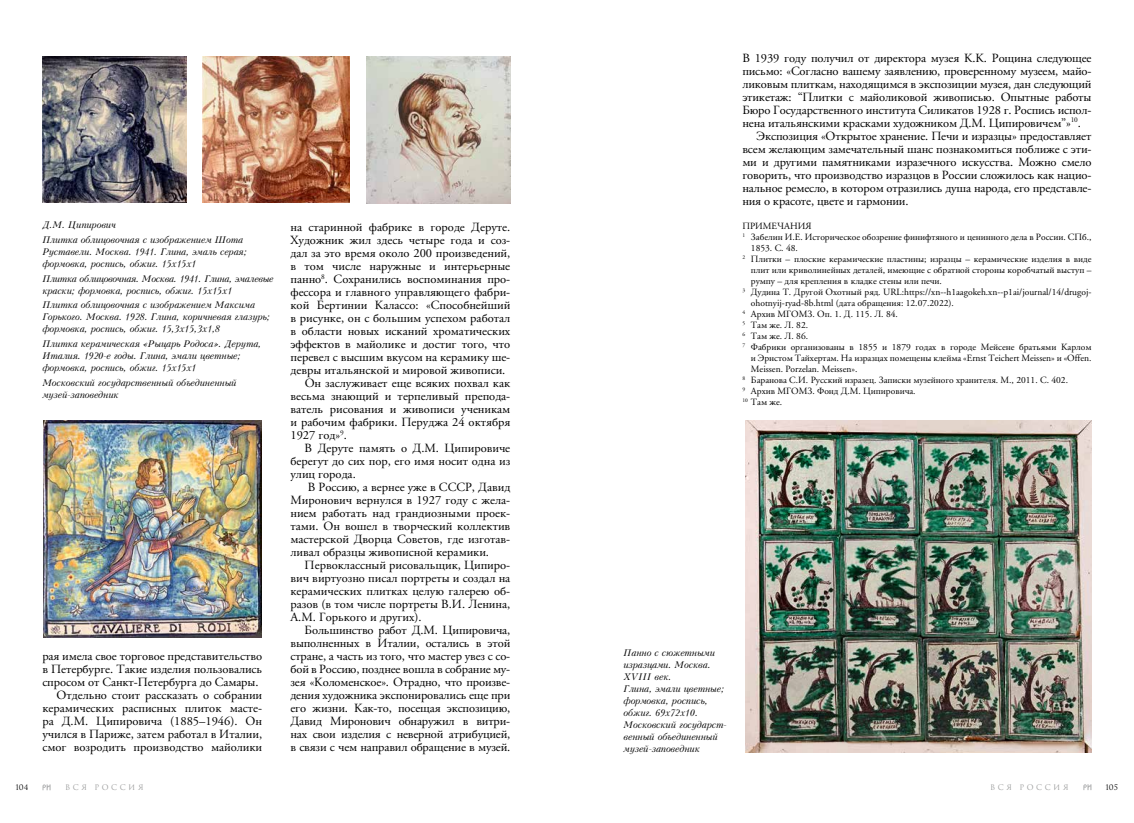
<style>
.page{position:relative;width:1134px;height:823px;background:#fff}
.page>*{position:absolute;margin:0;border:0;box-sizing:border-box;transform-origin:0 0}
.t1{font:12.5px/13px "APC Garamond";color:#000;text-align:right}
.t2{font:9.5px "APC Garamond";color:#000}
.t3{font:italic 9px/12px "Kudryashev";letter-spacing:-.02em;color:#000}
.t4{font:italic 9px/12px "Kudryashev";letter-spacing:-.04em;color:#000}
.t5{font:7.5px "Romul";letter-spacing:.33em;color:#9c9d9d}
.t6{font:7.5px "Romul";color:#000}
</style>
<div class="page">
<svg style="left:43px;top:784px;width:8px;height:5px"></svg>
<svg style="left:1083px;top:784px;width:8px;height:5px"></svg>
<img style="left:746px;top:420px;width:345px;height:331px">
<img style="left:44px;top:420px;width:217px;height:216px">
<img style="left:366px;top:56px;width:144px;height:147px">
<img style="left:43px;top:56px;width:144px;height:146px">
<img style="left:202px;top:56px;width:148px;height:146px">
<p class="t3" style="left:42px;top:217px;width:202px;line-height:14.8px">Д.М. Ципирович<br>Плитка облицовочная с изображением Шота</p>
<p class="t3" style="left:42px;top:245px;width:206px">Руставели. Москва. 1941. Глина, эмаль серая; формовка, роспись, обжиг. 15х15х1</p>
<p class="t4" style="left:42px;top:272px;width:233px">Плитка облицовочная. Москва. 1941. Глина, эмалевые краски; формовка, роспись, обжиг. 15х15х1</p>
<p class="t3" style="left:42px;top:299px;width:229px">Плитка облицовочная с изображением Максима<br>Горького. Москва. 1928. Глина, коричневая глазурь; формовка, роспись, обжиг. 15,3х15,3х1,8</p>
<p class="t3" style="left:42px;top:338px;width:221px">Плитка керамическая «Рыцарь Родоса». Дерута,<br>Италия. 1920-е годы. Глина, эмали цветные; формовка, роспись, обжиг. 15х15х1</p>
<p class="t3" style="left:42px;top:377px;width:196px">Московский государственный объединенный музей-заповедник</p>
<p class="t1" style="left:42px;top:649px;width:221px">рая имела свое торговое представительство в Петербурге. Такие изделия пользовались спросом от Санкт-Петербурга до Самары.<br>Отдельно стоит рассказать о собрании керамических расписных плиток масте&shy;ра Д.М. Ципировича (1885–1946). Он учился в Париже, затем работал в Италии, смог возродить производство майолики</p>
<p class="t1" style="left:290px;top:220px;width:221px">на старинной фабрике в городе Деруте.</p>
<p class="t1" style="left:290px;top:233px;width:221px">Художник жил здесь четыре года и соз-</p>
<p class="t1" style="left:290px;top:246px;width:221px">дал за это время около 200 произведений,</p>
<p class="t1" style="left:290px;top:259px;width:221px">в том числе наружные и интерьерные</p>
<p class="t1" style="left:290px;top:272px;width:221px">панно<sup>8</sup>. Сохранились воспоминания про-</p>
<p class="t1" style="left:290px;top:285px;width:221px">фессора и главного управляющего фабри-</p>
<p class="t1" style="left:290px;top:298px;width:221px">кой Бертинии Калассо: «Способнейший</p>
<p class="t1" style="left:290px;top:311px;width:221px">в рисунке, он с большим успехом работал</p>
<p class="t1" style="left:290px;top:324px;width:221px">в области новых исканий хроматических</p>
<p class="t1" style="left:290px;top:337px;width:221px">эффектов в майолике и достиг того, что</p>
<p class="t1" style="left:290px;top:350px;width:221px">перевел с высшим вкусом на керамику ше-</p>
<p class="t1" style="left:290px;top:363px;width:216px">девры итальянской и мировой живописи.</p>
<p class="t1" style="left:305px;top:376px;width:207px">Он заслуживает еще всяких похвал как</p>
<p class="t1" style="left:290px;top:389px;width:221px">весьма знающий и терпеливый препода-</p>
<p class="t1" style="left:290px;top:402px;width:221px">ватель рисования и живописи ученикам</p>
<p class="t1" style="left:290px;top:415px;width:221px">и рабочим фабрики. Перуджа 24 октября</p>
<p class="t1" style="left:290px;top:428px;width:58px">1927 год»<sup>9</sup>.</p>
<p class="t1" style="left:305px;top:441px;width:207px">В Деруте память о Д.М. Ципировиче</p>
<p class="t1" style="left:290px;top:454px;width:221px">берегут до сих пор, его имя носит одна из</p>
<p class="t1" style="left:290px;top:467px;width:67px">улиц города.</p>
<p class="t1" style="left:308px;top:480px;width:204px">В Россию, а вернее уже в СССР, Давид</p>
<p class="t1" style="left:290px;top:493px;width:221px">Миронович вернулся в 1927 году с жела-</p>
<p class="t1" style="left:290px;top:506px;width:221px">нием работать над грандиозными проек-</p>
<p class="t1" style="left:290px;top:519px;width:221px">тами. Он вошел в творческий коллектив</p>
<p class="t1" style="left:290px;top:532px;width:221px">мастерской Дворца Советов, где изготав-</p>
<p class="t1" style="left:290px;top:545px;width:200px">ливал образцы живописной керамики.</p>
<p class="t1" style="left:305px;top:558px;width:207px">Первоклассный рисовальщик, Ципиро-</p>
<p class="t1" style="left:290px;top:571px;width:221px">вич виртуозно писал портреты и создал на</p>
<p class="t1" style="left:290px;top:584px;width:221px">керамических плитках целую галерею об-</p>
<p class="t1" style="left:290px;top:597px;width:221px">разов (в том числе портреты В.И. Ленина,</p>
<p class="t1" style="left:290px;top:610px;width:133px">А.М. Горького и других).</p>
<p class="t1" style="left:305px;top:623px;width:207px">Большинство работ Д.М. Ципировича,</p>
<p class="t1" style="left:290px;top:636px;width:221px">выполненных в Италии, остались в этой</p>
<p class="t1" style="left:290px;top:649px;width:221px">стране, а часть из того, что мастер увез с со-</p>
<p class="t1" style="left:290px;top:662px;width:221px">бой в Россию, позднее вошла в собрание му-</p>
<p class="t1" style="left:290px;top:675px;width:221px">зея «Коломенское». Отрадно, что произве-</p>
<p class="t1" style="left:290px;top:688px;width:221px">дения художника экспонировались еще при</p>
<p class="t1" style="left:290px;top:701px;width:221px">его жизни. Как-то, посещая экспозицию,</p>
<p class="t1" style="left:290px;top:714px;width:221px">Давид Миронович обнаружил в витри-</p>
<p class="t1" style="left:290px;top:727px;width:221px">нах свои изделия с неверной атрибуцией,</p>
<p class="t1" style="left:290px;top:740px;width:221px">в связи с чем направил обращение в музей.</p>
<p class="t1" style="left:742px;top:51px;width:350px">В 1939 году получил от директора музея К.К. Рощина следующее</p>
<p class="t1" style="left:742px;top:64px;width:350px">письмо: «Согласно вашему заявлению, проверенному музеем, майо-</p>
<p class="t1" style="left:742px;top:77px;width:351px">ликовым плиткам, находящимся в экспозиции музея, дан следующий</p>
<p class="t1" style="left:742px;top:90px;width:350px">этикетаж: “Плитки с майоликовой живописью. Опытные работы</p>
<p class="t1" style="left:742px;top:103px;width:350px">Бюро Государственного института Силикатов 1928 г. Роспись испол-</p>
<p class="t1" style="left:742px;top:116px;width:340px">нена итальянскими красками художником Д.М. Ципировичем”»<sup>10</sup>.</p>
<p class="t1" style="left:757px;top:129px;width:336px">Экспозиция «Открытое хранение. Печи и изразцы» предоставляет</p>
<p class="t1" style="left:742px;top:142px;width:350px">всем желающим замечательный шанс познакомиться поближе с эти-</p>
<p class="t1" style="left:742px;top:155px;width:351px">ми и другими памятниками изразечного искусства. Можно смело</p>
<p class="t1" style="left:742px;top:168px;width:351px">говорить, что производство изразцов в России сложилось как нацио-</p>
<p class="t1" style="left:742px;top:181px;width:350px">нальное ремесло, в котором отразились душа народа, его представле-</p>
<p class="t1" style="left:742px;top:194px;width:168px">ния о красоте, цвете и гармонии.</p>
<p class="t2" style="left:742px;top:220px;width:71px">ПРИМЕЧАНИЯ</p>
<p class="t2" style="left:742px;top:231px;width:351px"><sup>1</sup> Забелин И.Е. Историческое обозрение финифтяного и ценинного дела в России. СПб.,</p>
<p class="t2" style="left:751px;top:242px;width:48px">1853. С. 48.</p>
<p class="t2" style="left:742px;top:253px;width:351px"><sup>2</sup> Плитки – плоские керамические пластины; изразцы – керамические изделия в виде</p>
<p class="t2" style="left:751px;top:264px;width:342px">плит или криволинейных деталей, имеющие с обратной стороны коробчатый выступ –</p>
<p class="t2" style="left:751px;top:275px;width:193px">румпу – для крепления в кладке стены или печи.</p>
<p class="t2" style="left:742px;top:286px;width:351px"><sup>3</sup> Дудина Т. Другой Охотный ряд. URL:https://xn--h1aagokeh.xn--p1ai/journal/14/drugoj-</p>
<p class="t2" style="left:751px;top:297px;width:205px">ohotnyij-ryad-8b.html (дата обращения: 12.07.2022).</p>
<p class="t2" style="left:742px;top:308px;width:157px"><sup>4</sup> Архив МГОМЗ. Оп. 1. Д. 115. Л. 84.</p>
<p class="t2" style="left:742px;top:319px;width:67px"><sup>5</sup> Там же. Л. 82.</p>
<p class="t2" style="left:742px;top:330px;width:67px"><sup>6</sup> Там же. Л. 86.</p>
<p class="t2" style="left:742px;top:341px;width:351px"><sup>7</sup> Фабрики организованы в 1855 и 1879 годах в городе Мейсене братьями Карлом</p>
<p class="t2" style="left:751px;top:352px;width:342px">и Эрнстом Тайхертам. На изразцах помещены клейма «Ernst Teichert Meissen» и «Offen.</p>
<p class="t2" style="left:751px;top:363px;width:108px">Meissen. Porzelan. Meissen».</p>
<p class="t2" style="left:742px;top:374px;width:327px"><sup>8</sup> Баранова С.И. Русский изразец. Записки музейного хранителя. М., 2011. С. 402.</p>
<p class="t2" style="left:742px;top:385px;width:175px"><sup>9</sup> Архив МГОМЗ. Фонд Д.М. Ципировича.</p>
<p class="t2" style="left:742px;top:396px;width:41px"><sup>10</sup> Там же.</p>
<p class="t3" style="left:623px;top:646px;width:105px">Панно с сюжетными изразцами. Москва.<br>XVIII век.<br>Глина, эмали цветные; формовка, роспись, обжиг. 69х72х10.<br>Московский государст&shy;венный объединенный музей-заповедник</p>
<p class="t6" style="left:15px;top:782px;width:15px">104</p>
<p class="t5" style="left:65px;top:782px;width:80px">вся россия</p>
<p class="t5" style="left:990px;top:782px;width:80px">вся россия</p>
<p class="t6" style="left:1105px;top:782px;width:14px">105</p>
</div>
